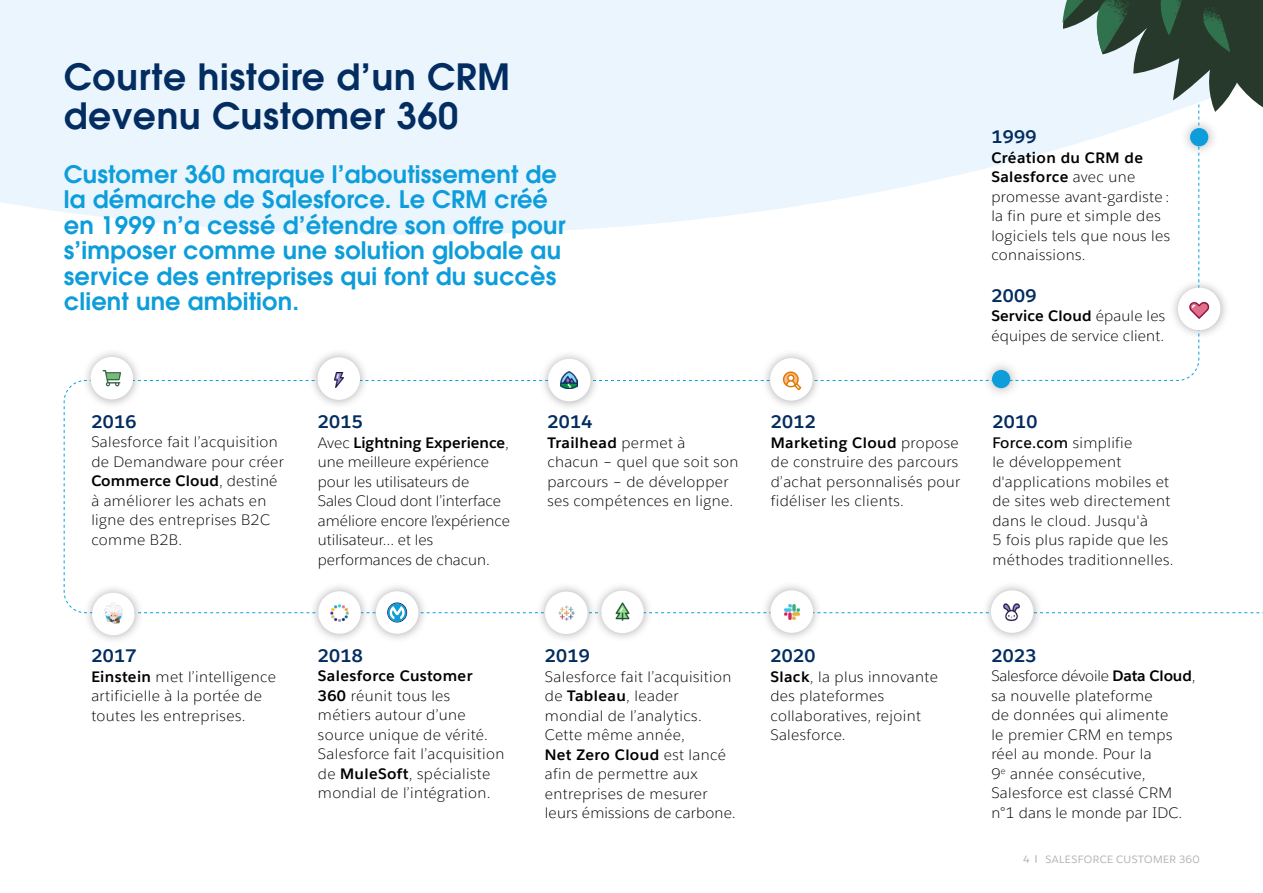
<style>
.page{position:relative;width:1263px;height:893px;background:#fff}
.page>*{position:absolute;margin:0;border:0;box-sizing:border-box;transform-origin:0 0}
.t1{font:600 36px/39px "ITC Avant Garde Std";letter-spacing:.02em;color:#032d60}
.t2{font:600 24px/25.5px "ITC Avant Garde Std";letter-spacing:.01em;color:#0d9dda}
.t3{font:700 18px "Salesforce Sans";letter-spacing:.02em;color:#032d60}
.t4{font:300 15px/19.5px "Salesforce Sans";letter-spacing:.025em;color:#000}
.t5{font:300 15px/19.5px "Salesforce Sans";color:#000}
.t6{font:10.5px "Salesforce Sans";letter-spacing:.04em;color:#b3b3b3}
.s1{font-weight:700}
.s2{font-weight:600}
</style>
<div class="page">
<div style="left:761px;top:348px;width:61px;height:62px;background:#414142;opacity:.45"></div>
<div style="left:770px;top:358px;width:43px;height:43px;background:#fff;border-radius:50%"></div>
<div style="left:539px;top:349px;width:61px;height:62px;background:#414142;opacity:.45"></div>
<div style="left:548px;top:359px;width:43px;height:42px;background:#fff;border-radius:50%"></div>
<div style="left:308px;top:348px;width:62px;height:61px;background:#414142;opacity:.45"></div>
<div style="left:317px;top:357px;width:43px;height:43px;background:#fff;border-radius:50%"></div>
<div style="left:81px;top:347px;width:62px;height:62px;background:#414142;opacity:.45"></div>
<div style="left:91px;top:357px;width:42px;height:42px;background:#fff;border-radius:50%"></div>
<div style="left:83px;top:583px;width:61px;height:62px;background:#414142;opacity:.45"></div>
<div style="left:92px;top:593px;width:43px;height:42px;background:#fff;border-radius:50%"></div>
<div style="left:309px;top:582px;width:61px;height:61px;background:#414142;opacity:.45"></div>
<div style="left:318px;top:591px;width:43px;height:43px;background:#fff;border-radius:50%"></div>
<div style="left:366px;top:582px;width:62px;height:61px;background:#414142;opacity:.45"></div>
<div style="left:376px;top:591px;width:42px;height:43px;background:#fff;border-radius:50%"></div>
<div style="left:536px;top:582px;width:61px;height:61px;background:#414142;opacity:.45"></div>
<div style="left:545px;top:591px;width:42px;height:43px;background:#fff;border-radius:50%"></div>
<div style="left:592px;top:581px;width:61px;height:61px;background:#414142;opacity:.45"></div>
<div style="left:601px;top:591px;width:43px;height:42px;background:#fff;border-radius:50%"></div>
<div style="left:761px;top:581px;width:62px;height:61px;background:#414142;opacity:.45"></div>
<div style="left:770px;top:590px;width:43px;height:43px;background:#fff;border-radius:50%"></div>
<div style="left:981px;top:581px;width:62px;height:61px;background:#414142;opacity:.45"></div>
<div style="left:991px;top:590px;width:42px;height:43px;background:#fff;border-radius:50%"></div>
<svg style="left:0;top:0;width:1023px;height:235px;background:#ebf5fe"></svg>
<div style="left:981px;top:359px;width:40px;height:40px;background:#414142;opacity:.45"></div>
<div style="left:992px;top:370px;width:18px;height:18px;background:#0d9dda;border-radius:50%"></div>
<svg style="left:1023px;top:0;width:240px;height:355px"></svg>
<svg style="left:88px;top:370px;width:831px;height:20px"></svg>
<img style="left:111px;top:622px;width:9px;height:2px">
<svg style="left:90px;top:602px;width:1173px;height:20px"></svg>
<img style="left:556px;top:603px;width:20px;height:19px">
<img style="left:613px;top:602px;width:19px;height:19px">
<img style="left:784px;top:604px;width:15px;height:15px">
<img style="left:1003px;top:603px;width:18px;height:18px">
<img style="left:560px;top:372px;width:17px;height:17px">
<img style="left:334px;top:373px;width:9px;height:14px">
<h1 class="t1" style="left:64px;top:57px;width:448px">Courte histoire d’un CRM devenu Customer 360</h1>
<h2 class="t2" style="left:64px;top:161px;width:503px">Customer 360 marque l’aboutissement de la démarche de Salesforce. Le CRM créé en 1999 n’a cessé d’étendre son offre pour s’imposer comme une solution globale au service des entreprises qui font du succès client une ambition.</h2>
<p class="t3" style="left:91px;top:410px;width:46px">2016</p>
<p class="t4" style="left:91px;top:432px;width:194px">Salesforce fait l’acquisition de Demandware pour créer<br><span class="s1">Commerce Cloud</span>, destiné à améliorer les achats en ligne des entreprises B2C comme B2B.</p>
<p class="t3" style="left:91px;top:644px;width:47px">2017</p>
<p class="t4" style="left:91px;top:667px;width:186px"><span class="s1">Einstein</span> met l’intelligence artificielle à la portée de toutes les entreprises.</p>
<p class="t3" style="left:318px;top:410px;width:47px">2015</p>
<p class="t5" style="left:318px;top:433px;width:194px">Avec <span class="s1">Lightning Experience</span>, une meilleure expérience pour les utilisateurs de<br>Sales Cloud dont l’interface améliore encore l’expérience utilisateur… et les performances de chacun.</p>
<p class="t3" style="left:318px;top:644px;width:47px">2018</p>
<p class="t4" style="left:318px;top:666px;width:188px"><span class="s1">Salesforce Customer<br>360</span> réunit tous les métiers autour d’une source unique de vérité.<br>Salesforce fait l’acquisition de <span class="s1">MuleSoft</span>, spécialiste mondial de l’intégration.</p>
<p class="t3" style="left:547px;top:410px;width:46px">2014</p>
<p class="t4" style="left:547px;top:433px;width:193px"><span class="s1">Trailhead</span> permet à chacun – quel que soit son parcours – de développer ses compétences en ligne.</p>
<p class="t3" style="left:545px;top:644px;width:46px">2019</p>
<p class="t4" style="left:545px;top:667px;width:192px">Salesforce fait l’acquisition de <span class="s1">Tableau</span>, leader mondial de l’analytics.<br>Cette même année,<br><span class="s1">Net Zero Cloud</span> est lancé afin de permettre aux entreprises de mesurer leurs émissions de carbone.</p>
<p class="t3" style="left:771px;top:410px;width:46px">2012</p>
<p class="t4" style="left:771px;top:433px;width:191px"><span class="s1">Marketing Cloud</span> propose de construire des parcours d’achat personnalisés pour fidéliser les clients.</p>
<p class="t3" style="left:991px;top:126px;width:46px">1999</p>
<p class="t4" style="left:991px;top:148px;width:180px"><span class="s1">Création du CRM de<br>Salesforce</span> avec une promesse avant-gardiste : la fin pure et simple des logiciels tels que nous les connaissions.</p>
<p class="t3" style="left:991px;top:284px;width:46px">2009</p>
<p class="t4" style="left:991px;top:306px;width:175px"><span class="s1">Service Cloud</span> épaule les équipes de service client.</p>
<p class="t3" style="left:992px;top:410px;width:46px">2010</p>
<p class="t4" style="left:992px;top:433px;width:183px"><span class="s2">Force.com</span> simplifie<br>le développement d'applications mobiles et de sites web directement dans le cloud. Jusqu'à<br>5 fois plus rapide que les méthodes traditionnelles.</p>
<p class="t3" style="left:770px;top:644px;width:46px">2020</p>
<p class="t4" style="left:770px;top:667px;width:169px"><span class="s1">Slack</span>, la plus innovante des plateformes collaboratives, rejoint<br>Salesforce.</p>
<p class="t3" style="left:991px;top:644px;width:46px">2023</p>
<p class="t4" style="left:991px;top:666px;width:206px">Salesforce dévoile <span class="s1">Data Cloud</span>, sa nouvelle plateforme<br>de données qui alimente<br>le premier CRM en temps réel au monde. Pour la<br>9<sup>e</sup> année consécutive,<br>Salesforce est classé CRM n°1 dans le monde par IDC.</p>
<p class="t6" style="left:1023px;top:852px;width:8px">4</p>
<p class="t6" style="left:1045px;top:852px;width:156px">SALESFORCE CUSTOMER 360</p>
</div>
